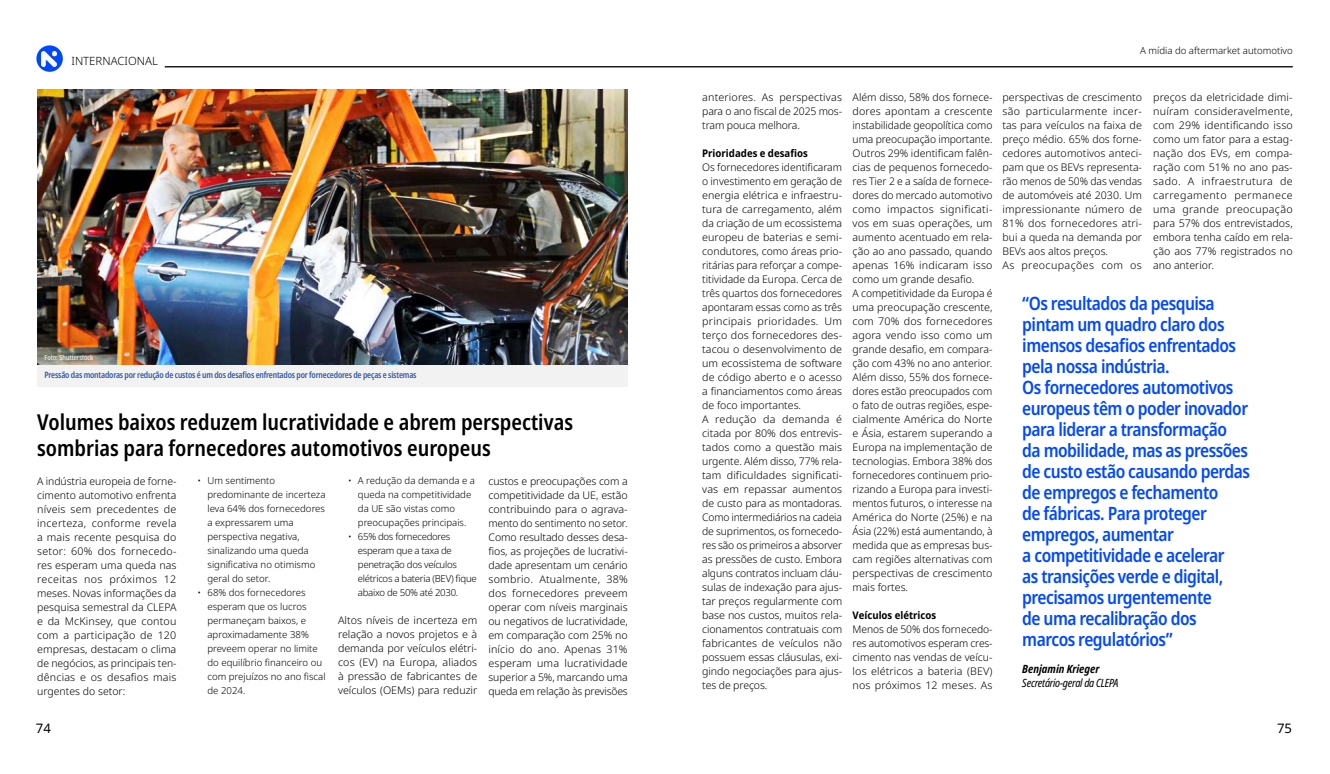
<style>
.page{position:relative;width:1330px;height:774px;background:#fff}
.page>*{position:absolute;margin:0;border:0;box-sizing:border-box;transform-origin:0 0}
.t1{font:600 condensed 21.88px/26.2px "Noto Sans";color:#000}
.t2{font:600 semi-condensed 18.38px/21px "Noto Sans";letter-spacing:-.03em;color:#0048ff;scale:.93 1}
.t3{font:13.12px "Noto Sans";color:#000}
.t4{font:italic condensed 11.38px "Noto Sans";letter-spacing:-.02em;color:#000}
.t5{font:italic 700 condensed 11.38px "Noto Sans";color:#000}
.t6{font:300 11.38px "Noto Sans";color:#000}
.t7{font:300 10.5px/14px "Noto Sans";color:#000;text-align:justify}
.t8{font:700 semi-condensed 10.5px "Noto Sans";color:#000}
.t9{font:300 9.62px/14px "Noto Sans";color:#000}
.t10{font:300 9.62px/14px "Noto Sans";letter-spacing:-.03em;color:#000}
.t11{font:600 condensed 8.75px "Noto Sans";letter-spacing:-.025em;color:#3159a4;scale:.96 1}
.t12{font:condensed 7px "Noto Sans";color:#fff}
</style>
<div class="page">
<img style="left:37px;top:89px;width:591px;height:276px">
<div style="left:37px;top:365px;width:591px;height:22px;background:#f2f2f2"></div>
<svg style="left:36px;top:45px;width:27px;height:27px"></svg>
<img style="left:41px;top:52px;width:16px;height:14px">
<hr style="left:165px;top:66px;width:1127px;height:1px;background:#000">
<p class="t6" style="left:71px;top:53px;width:88px">INTERNACIONAL</p>
<p class="t12" style="left:44px;top:352px;width:50px">Foto: Shutterstock</p>
<p class="t11" style="left:44px;top:369px;width:389px">Pressão das montadoras por redução de custos é um dos desafios enfrentados por fornecedores de peças e sistemas</p>
<h1 class="t1" style="left:37px;top:410px;width:537px">Volumes baixos reduzem lucratividade e abrem perspectivas sombrias para fornecedores automotivos europeus</h1>
<p class="t7" style="left:37px;top:474px;width:141px">A indústria europeia de forne&shy;cimento automotivo enfrenta níveis sem precedentes de incerteza, conforme revela a mais recente pesquisa do setor: 60% dos fornecedo&shy;res esperam uma queda nas receitas nos próximos 12 meses. Novas informações da pesquisa semestral da CLEPA e da McKinsey, que contou com a participação de 120 empresas, destacam o clima de negócios, as principais ten&shy;dências e os desafios mais urgentes do setor:</p>
<p class="t9" style="left:207px;top:474px;width:120px;text-indent:-10px">• Um sentimento predominante de incerteza leva 64% dos fornecedores a expressarem uma perspectiva negativa, sinalizando uma queda significativa no otimismo geral do setor.</p>
<p class="t9" style="left:207px;top:586px;width:120px;text-indent:-10px">• 68% dos fornecedores esperam que os lucros permaneçam baixos, e aproximadamente 38% preveem operar no limite do equilíbrio financeiro ou com prejuízos no ano fiscal de 2024.</p>
<p class="t9" style="left:358px;top:474px;width:119px;text-indent:-10px">• A redução da demanda e a queda na competitividade da UE são vistas como preocupações principais.</p>
<p class="t10" style="left:358px;top:530px;width:120px;text-indent:-10px">• 65% dos fornecedores esperam que a taxa de penetração dos veículos elétricos a bateria (BEV) fique abaixo de 50% até 2030.</p>
<p class="t7" style="left:338px;top:613px;width:141px">Altos níveis de incerteza em relação a novos projetos e à demanda por veículos elétri&shy;cos (EV) na Europa, aliados à pressão de fabricantes de veículos (OEMs) para reduzir</p>
<p class="t7" style="left:488px;top:474px;width:141px">custos e preocupações com a competitividade da UE, estão contribuindo para o agrava&shy;mento do sentimento no setor.<br>Como resultado desses desa&shy;fios, as projeções de lucrativi&shy;dade apresentam um cenário sombrio. Atualmente, 38% dos fornecedores preveem operar com níveis marginais ou negativos de lucratividade, em comparação com 25% no início do ano. Apenas 31% esperam uma lucratividade superior a 5%, marcando uma queda em relação às previsões</p>
<p class="t9" style="left:1140px;top:44px;width:154px">A mídia do aftermarket automotivo</p>
<p class="t7" style="left:702px;top:90px;width:141px">anteriores. As perspectivas para o ano fiscal de 2025 mos&shy;tram pouca melhora.</p>
<p class="t8" style="left:702px;top:145px;width:107px">Prioridades e desafios</p>
<p class="t7" style="left:702px;top:160px;width:141px;text-align:left">Os fornecedores identificaram o investimento em geração de energia elétrica e infraestru&shy;tura de carregamento, além da criação de um ecossistema europeu de baterias e semi&shy;condutores, como áreas prio&shy;ritárias para reforçar a compe&shy;titividade da Europa. Cerca de três quartos dos fornecedores apontaram essas como as três principais prioridades. Um terço dos fornecedores des&shy;tacou o desenvolvimento de um ecossistema de software de código aberto e o acesso a financiamentos como áreas de foco importantes.<br>A redução da demanda é citada por 80% dos entrevis&shy;tados como a questão mais urgente. Além disso, 77% rela&shy;tam dificuldades significati&shy;vas em repassar aumentos de custo para as montadoras.<br>Como intermediários na cadeia de suprimentos, os fornecedo&shy;res são os primeiros a absorver as pressões de custo. Embora alguns contratos incluam cláu&shy;sulas de indexação para ajus&shy;tar preços regularmente com base nos custos, muitos rela&shy;cionamentos contratuais com fabricantes de veículos não possuem essas cláusulas, exi&shy;gindo negociações para ajus&shy;tes de preços.</p>
<p class="t7" style="left:852px;top:90px;width:141px;text-align:left">Além disso, 58% dos fornece&shy;dores apontam a crescente instabilidade geopolítica como uma preocupação importante.<br>Outros 29% identificam falên&shy;cias de pequenos fornecedo&shy;res Tier 2 e a saída de fornece&shy;dores do mercado automotivo como impactos significati&shy;vos em suas operações, um aumento acentuado em rela&shy;ção ao ano passado, quando apenas 16% indicaram isso como um grande desafio.<br>A competitividade da Europa é uma preocupação crescente, com 70% dos fornecedores agora vendo isso como um grande desafio, em compara&shy;ção com 43% no ano anterior.<br>Além disso, 55% dos fornece&shy;dores estão preocupados com o fato de outras regiões, espe&shy;cialmente América do Norte e Ásia, estarem superando a<br>Europa na implementação de tecnologias. Embora 38% dos fornecedores continuem prio&shy;rizando a Europa para investi&shy;mentos futuros, o interesse na<br>América do Norte (25%) e na<br>Ásia (22%) está aumentando, à medida que as empresas bus&shy;cam regiões alternativas com perspectivas de crescimento mais fortes.</p>
<p class="t8" style="left:852px;top:607px;width:85px">Veículos elétricos</p>
<p class="t7" style="left:852px;top:622px;width:141px">Menos de 50% dos fornecedo&shy;res automotivos esperam cres&shy;cimento nas vendas de veícu&shy;los elétricos a bateria (BEV) nos próximos 12 meses. As</p>
<p class="t7" style="left:1002px;top:90px;width:141px;text-align:left">perspectivas de crescimento são particularmente incer&shy;tas para veículos na faixa de preço médio. 65% dos forne&shy;cedores automotivos anteci&shy;pam que os BEVs representa&shy;rão menos de 50% das vendas de automóveis até 2030. Um impressionante número de<br>81% dos fornecedores atri&shy;bui a queda na demanda por<br>BEVs aos altos preços.<br>As preocupações com os</p>
<p class="t7" style="left:1153px;top:90px;width:141px">preços da eletricidade dimi&shy;nuíram consideravelmente, com 29% identificando isso como um fator para a estag&shy;nação dos EVs, em compa&shy;ração com 51% no ano pas&shy;sado. A infraestrutura de carregamento permanece uma grande preocupação para 57% dos entrevistados, embora tenha caído em rela&shy;ção aos 77% registrados no ano anterior.</p>
<p class="t2" style="left:1022px;top:293px;width:246px">“Os resultados da pesquisa pintam um quadro claro dos imensos desafios enfrentados pela nossa indústria.<br>Os fornecedores automotivos europeus têm o poder inovador para liderar a transformação da mobilidade, mas as pressões de custo estão causando perdas de empregos e fechamento<br>de fábricas. Para proteger empregos, aumentar<br>a competitividade e acelerar<br>as transições verde e digital, precisamos urgentemente<br>de uma recalibração dos marcos regulatórios”</p>
<p class="t5" style="left:1022px;top:660px;width:79px">Benjamin Krieger</p>
<p class="t4" style="left:1022px;top:674px;width:98px">Secretário-geral da CLEPA</p>
<p class="t3" style="left:36px;top:719px;width:17px">74</p>
<p class="t3" style="left:1277px;top:719px;width:17px">75</p>
</div>
